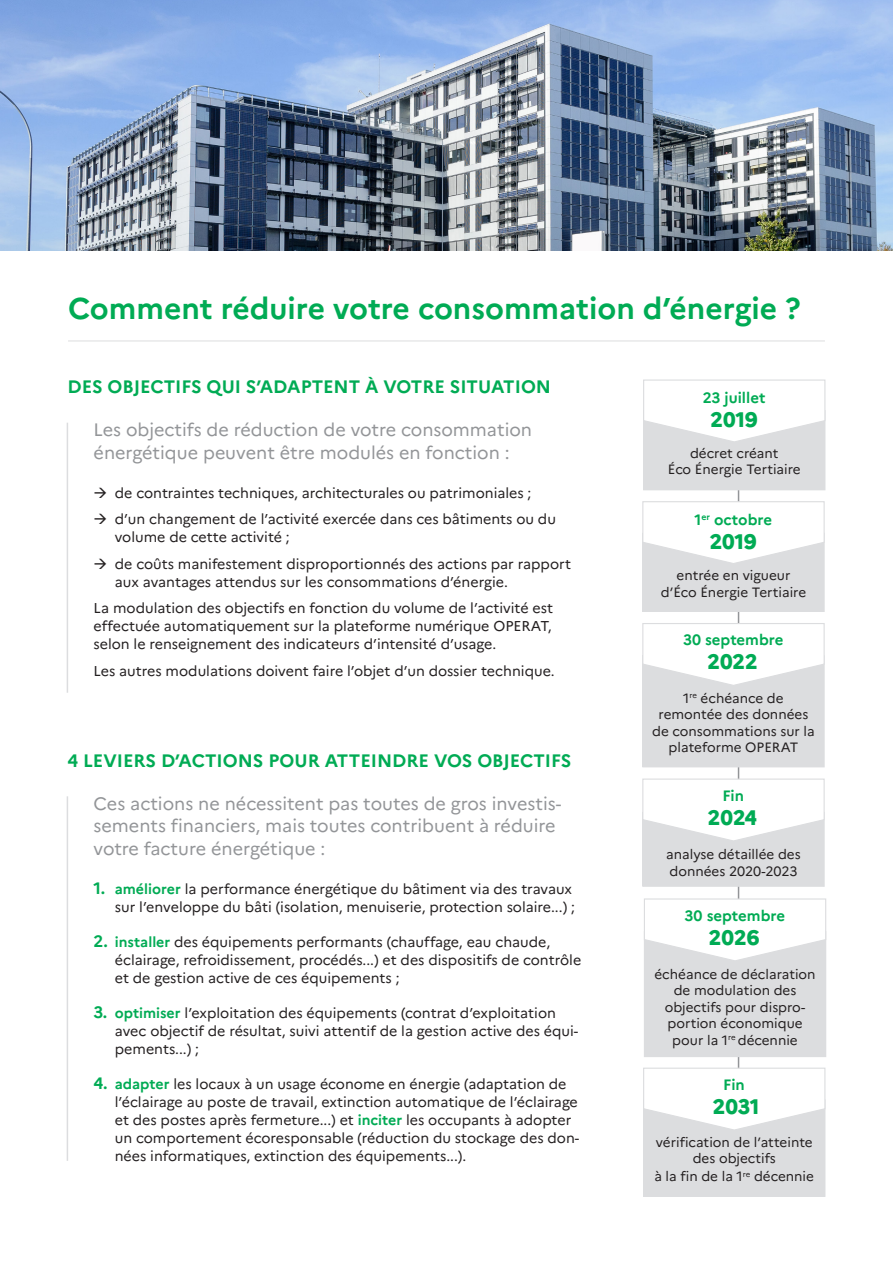
<style>
.page{position:relative;width:893px;height:1263px;background:#fff}
.page>*{position:absolute;margin:0;border:0;box-sizing:border-box;transform-origin:0 0}
.Style_de_paragraphe{font:700 30px "Marianne";color:#00ab54}
.Style_de_paragraphe-2{font:800 21px "Marianne";color:#00ab54}
.sous_titre_suite{font:18px/22.5px "Marianne";color:#939598}
.Style_de_paragraphe-3{font:700 18px "Marianne";color:#00ab54}
.Style_de_paragraphe-4{font:700 15px "Marianne";color:#00ab54}
.texte_courant{font:14.25px/18px "Marianne";color:#231f20}
.texte_courant-2{font:13.5px/16.5px "Marianne";color:#231f20;text-align:center}
.s1{font-weight:700;font-size:16.5px;color:#00ab54}
.s2{font-weight:700;color:#00ab54}
</style>
<div class="page">
<hr style="left:738px;top:438px;width:1px;height:676px;background:#939598">
<div style="left:644px;top:411px;width:181px;height:79px;background:#dcdddf"></div>
<div style="left:644px;top:1100px;width:181px;height:96px;background:#dcdddf"></div>
<div style="left:643px;top:1099px;width:182px;height:98px;border:1px solid #dcdddf"></div>
<div style="left:643px;top:533px;width:181px;height:78px;background:#dcdddf"></div>
<div style="left:642px;top:533px;width:183px;height:79px;border:1px solid #dcdddf"></div>
<div style="left:643px;top:812px;width:181px;height:74px;background:#dcdddf"></div>
<div style="left:642px;top:812px;width:183px;height:75px;border:1px solid #dcdddf"></div>
<div style="left:643px;top:656px;width:181px;height:111px;background:#dcdddf"></div>
<div style="left:642px;top:655px;width:183px;height:112px;border:1px solid #dcdddf"></div>
<div style="left:644px;top:932px;width:182px;height:124px;background:#dcdddf"></div>
<div style="left:644px;top:931px;width:182px;height:126px;border:1px solid #dcdddf"></div>
<hr style="left:68px;top:341px;width:757px;height:1px;background:#dcdddf">
<img style="left:0;top:0;width:893px;height:251px">
<svg style="left:643px;top:379px;width:183px;height:64px"></svg>
<svg style="left:643px;top:1067px;width:183px;height:64px"></svg>
<svg style="left:642px;top:501px;width:183px;height:64px"></svg>
<svg style="left:642px;top:778px;width:183px;height:64px"></svg>
<svg style="left:642px;top:622px;width:183px;height:64px"></svg>
<svg style="left:644px;top:898px;width:183px;height:64px"></svg>
<hr style="left:67px;top:423px;width:1px;height:270px;background:#dcdddf">
<hr style="left:67px;top:796px;width:1px;height:365px;background:#dcdddf">
<p class="Style_de_paragraphe" style="left:68px;top:290px;width:734px">Comment réduire votre consommation d’énergie ?</p>
<p class="Style_de_paragraphe-3" style="left:67px;top:376px;width:485px">DES OBJECTIFS QUI S’ADAPTENT À VOTRE SITUATION</p>
<p class="sous_titre_suite" style="left:94px;top:418px;width:440px">Les objectifs de réduction de votre consommation énergétique peuvent être modulés en fonction :</p>
<p class="texte_courant" style="left:115px;top:484px;width:418px">de contraintes techniques, architecturales ou patrimoniales ;</p>
<p class="texte_courant" style="left:115px;top:510px;width:443px">d’un changement de l’activité exercée dans ces bâtiments ou du volume de cette activité ;</p>
<p class="texte_courant" style="left:115px;top:555px;width:458px">de coûts manifestement disproportionnés des actions par rapport aux avantages attendus sur les consommations d’énergie.</p>
<p class="texte_courant" style="left:94px;top:599px;width:461px;text-align:justify">La modulation des objectifs en fonction du volume de l’activité est effectuée automatiquement sur la plateforme numérique OPERAT, selon le renseignement des indicateurs d’intensité d’usage.</p>
<p class="texte_courant" style="left:94px;top:662px;width:463px">Les autres modulations doivent faire l’objet d’un dossier technique.</p>
<p class="Style_de_paragraphe-3" style="left:67px;top:749px;width:505px">4 LEVIERS D’ACTIONS POUR ATTEINDRE VOS OBJECTIFS</p>
<p class="sous_titre_suite" style="left:94px;top:792px;width:469px">Ces actions ne nécessitent pas toutes de gros investis&shy;sements financiers, mais toutes contribuent à réduire votre facture énergétique :</p>
<p class="texte_courant" style="left:94px;top:880px;width:483px;text-align:right"><span class="s1">1.</span> <span class="s2">améliorer</span> la performance énergétique du bâtiment via des travaux sur l’enveloppe du bâti (isolation, menuiserie, protection solaire...) ;</p>
<p class="texte_courant" style="left:115px;top:933px;width:468px;text-indent:-21px"><span class="s1">2.</span> <span class="s2">installer</span> des équipements performants (chauffage, eau chaude, éclairage, refroidissement, procédés...) et des dispositifs de contrôle et de gestion active de ces équipements ;</p>
<p class="texte_courant" style="left:115px;top:1004px;width:465px;text-indent:-21px"><span class="s1">3.</span> <span class="s2">optimiser</span> l’exploitation des équipements (contrat d’exploitation avec objectif de résultat, suivi attentif de la gestion active des équi&shy;pements...) ;</p>
<p class="texte_courant" style="left:115px;top:1075px;width:466px;text-indent:-21px"><span class="s1">4.</span> <span class="s2">adapter</span> les locaux à un usage économe en énergie (adaptation de l’éclairage au poste de travail, extinction automatique de l’éclairage et des postes après fermeture...) et <span class="s2">inciter</span> les occupants à adopter un comportement écoresponsable (réduction du stockage des don&shy;nées informatiques, extinction des équipements...).</p>
<p class="Style_de_paragraphe-4" style="left:703px;top:389px;width:64px">23 juillet</p>
<p class="Style_de_paragraphe-2" style="left:710px;top:407px;width:49px">2019</p>
<p class="texte_courant-2" style="left:668px;top:444px;width:134px">décret créant<br>Éco Énergie Tertiaire</p>
<p class="Style_de_paragraphe-4" style="left:694px;top:510px;width:79px">1<sup>er</sup> octobre</p>
<p class="Style_de_paragraphe-2" style="left:710px;top:529px;width:49px">2019</p>
<p class="texte_courant-2" style="left:661px;top:567px;width:147px">entrée en vigueur d’Éco Énergie Tertiaire</p>
<p class="Style_de_paragraphe-4" style="left:683px;top:631px;width:102px">30 septembre</p>
<p class="Style_de_paragraphe-2" style="left:707px;top:649px;width:52px">2022</p>
<p class="texte_courant-2" style="left:652px;top:690px;width:164px">1<sup>re</sup> échéance de remontée des données de consommations sur la plateforme OPERAT</p>
<p class="Style_de_paragraphe-4" style="left:722px;top:786px;width:23px">Fin</p>
<p class="Style_de_paragraphe-2" style="left:708px;top:805px;width:51px">2024</p>
<p class="texte_courant-2" style="left:666px;top:846px;width:136px;text-align:left">analyse détaillée des données 2020-2023</p>
<p class="Style_de_paragraphe-4" style="left:685px;top:906px;width:102px">30 septembre</p>
<p class="Style_de_paragraphe-2" style="left:709px;top:924px;width:52px">2026</p>
<p class="texte_courant-2" style="left:654px;top:965px;width:163px">échéance de déclaration de modulation des objectifs pour dispro&shy;portion économique pour la 1<sup>re</sup> décennie</p>
<p class="Style_de_paragraphe-4" style="left:723px;top:1075px;width:23px">Fin</p>
<p class="Style_de_paragraphe-2" style="left:713px;top:1094px;width:48px">2031</p>
<p class="texte_courant-2" style="left:656px;top:1133px;width:158px">vérification de l’atteinte des objectifs</p>
<p class="texte_courant-2" style="left:654px;top:1168px;width:161px">à la fin de la 1<sup>re</sup> décennie</p>
</div>
